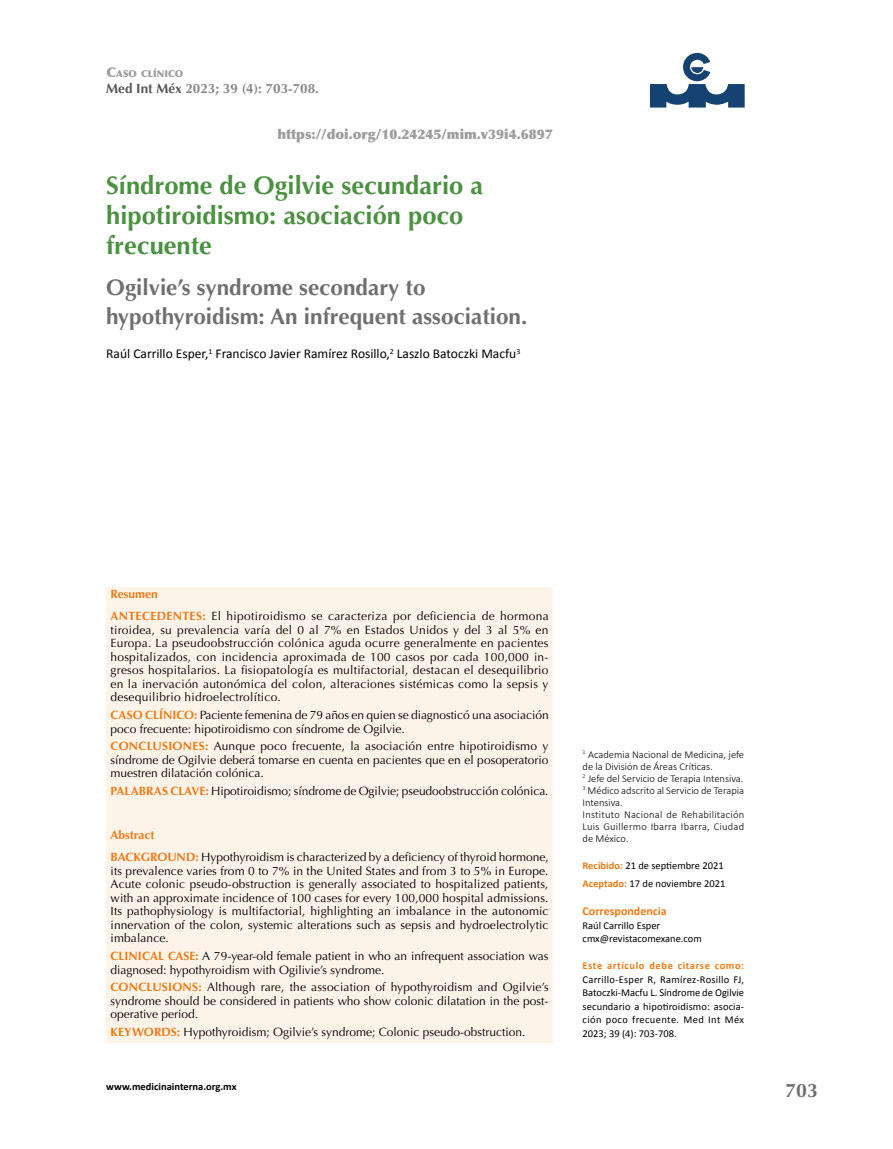
<style>
.page{position:relative;width:893px;height:1149px;background:#fff}
.page>*{position:absolute;margin:0;border:0;box-sizing:border-box;transform-origin:0 0}
.t1{font:700 25.5px/30px "Optima";color:#4b9141}
.t2{font:700 22.5px/28.5px "Optima";color:#706f6f}
.t3{font:700 19.5px "Optima";color:#706f6f}
.t4{font:13.5px "Calibri";color:#000}
.t5{font:900 13.5px "Optima";color:#9d9d9c}
.t6{font:700 13.5px "Optima";color:#878787}
.t7{font:12px/13.5px "Optima";color:#000;text-align:justify}
.t8{font:12px/22px "Optima";letter-spacing:.025em;color:#000}
.t9{font:700 12px "Calibri";color:#ef7a13}
.t10{font:10.5px/13.5px "Calibri";color:#000}
.t11{font:300 10.5px/12px "Calibri";color:#000}
.t12{font:700 10.5px "Calibri";letter-spacing:.055em;color:#ef7a13}
.t13{font:700 10.5px "Calibri";color:#000}
.t14{font:900 9.45px "Optima";color:#9d9d9c}
.s1{font-size:13.5px}
.s2{color:#575756}
.s3{font-weight:700;color:#ef7a13}
</style>
<div class="page">
<svg style="left:650px;top:53px;width:95px;height:54px"></svg>
<div style="left:106px;top:587px;width:447px;height:455px;background:#fef3e9"></div>
<p class="t14" style="left:106px;top:67px;width:78px"><span class="s1">C</span>ASO CLÍNICO</p>
<p class="t6" style="left:106px;top:80px;width:214px"><span class="s2">Med Int Méx</span> 2023; 39 (4): 703-708.</p>
<p class="t5" style="left:277px;top:126px;width:277px">https://doi.org/10.24245/mim.v39i4.6897</p>
<h1 class="t1" style="left:106px;top:170px;width:378px">Síndrome de Ogilvie secundario a hipotiroidismo: asociación poco frecuente</h1>
<h2 class="t2" style="left:106px;top:274px;width:423px">Ogilvie’s syndrome secondary to hypothyroidism: An infrequent association.</h2>
<p class="t4" style="left:106px;top:345px;width:415px">Raúl Carrillo Esper,<sup>1</sup> Francisco Javier Ramírez Rosillo,<sup>2</sup> Laszlo Batoczki Macfu<sup>3</sup></p>
<p class="t8" style="left:111px;top:583px;width:440px"><span class="s3">Resumen<br>ANTECEDENTES:</span> El hipotiroidismo se caracteriza por deficiencia de hormona</p>
<p class="t7" style="left:111px;top:623px;width:439px">tiroidea, su prevalencia varía del 0 al 7% en Estados Unidos y del 3 al 5% en Europa. La pseudoobstrucción colónica aguda ocurre generalmente en pacientes hospitalizados, con incidencia aproximada de 100 casos por cada 100,000 in&shy;gresos hospitalarios. La fisiopatología es multifactorial, destacan el desequilibrio en la inervación autonómica del colon, alteraciones sistémicas como la sepsis y desequilibrio hidroelectrolítico.</p>
<p class="t7" style="left:111px;top:708px;width:440px"><span class="s3">CASO CLÍNICO:</span> Paciente femenina de 79 años en quien se diagnosticó una asociación poco frecuente: hipotiroidismo con síndrome de Ogilvie.</p>
<p class="t7" style="left:111px;top:739px;width:439px"><span class="s3">CONCLUSIONES:</span> Aunque poco frecuente, la asociación entre hipotiroidismo y síndrome de Ogilvie deberá tomarse en cuenta en pacientes que en el posoperatorio muestren dilatación colónica.</p>
<p class="t7" style="left:111px;top:784px;width:439px"><span class="s3">PALABRAS CLAVE:</span> Hipotiroidismo; síndrome de Ogilvie; pseudoobstrucción colónica.</p>
<p class="t7" style="left:111px;top:824px;width:440px;line-height:22px"><span class="s3">Abstract<br>BACKGROUND:</span> Hypothyroidism is characterized by a deficiency of thyroid hormone,</p>
<p class="t7" style="left:111px;top:863px;width:440px">its prevalence varies from 0 to 7% in the United States and from 3 to 5% in Europe.<br>Acute colonic pseudo-obstruction is generally associated to hospitalized patients, with an approximate incidence of 100 cases for every 100,000 hospital admissions.<br>Its pathophysiology is multifactorial, highlighting an imbalance in the autonomic innervation of the colon, systemic alterations such as sepsis and hydroelectrolytic imbalance.</p>
<p class="t7" style="left:111px;top:949px;width:439px"><span class="s3">CLINICAL CASE:</span> A 79-year-old female patient in who an infrequent association was diagnosed: hypothyroidism with Ogilivie’s syndrome.</p>
<p class="t7" style="left:111px;top:980px;width:440px"><span class="s3">CONCLUSIONS:</span> Although rare, the association of hypothyroidism and Ogilvie’s syndrome should be considered in patients who show colonic dilatation in the post&shy;operative period.</p>
<p class="t7" style="left:111px;top:1025px;width:416px"><span class="s3">KEYWORDS:</span> Hypothyroidism; Ogilvie’s syndrome; Colonic pseudo-obstruction.</p>
<p class="t13" style="left:106px;top:1079px;width:132px">www.medicinainterna.org.mx</p>
<p class="t11" style="left:583px;top:747px;width:163px"><sup>1</sup> Academia Nacional de Medicina, jefe de la División de Áreas Críticas.<br><sup>2</sup> Jefe del Servicio de Terapia Intensiva.<br><sup>3</sup> Médico adscrito al Servicio de Terapia<br>Intensiva.<br>Instituto Nacional de Rehabilitación<br>Luis Guillermo Ibarra Ibarra, Ciudad de México.</p>
<p class="t10" style="left:583px;top:855px;width:144px;line-height:18px"><span class="s3">Recibido:</span> 21 de septiembre 2021<br><span class="s3">Aceptado:</span> 17 de noviembre 2021</p>
<p class="t9" style="left:583px;top:903px;width:86px">Correspondencia</p>
<p class="t10" style="left:583px;top:917px;width:121px">Raúl Carrillo Esper cmx@revistacomexane.com</p>
<p class="t12" style="left:583px;top:958px;width:163px">Este artículo debe citarse como:</p>
<p class="t10" style="left:583px;top:971px;width:163px;text-align:justify">Carrillo-Esper R, Ramírez-Rosillo FJ, Batoczki-Macfu L. Síndrome de Ogilvie secundario a hipotiroidismo: asocia&shy;ción poco frecuente. Med Int Méx 2023; 39 (4): 703-708.</p>
<h3 class="t3" style="left:785px;top:1079px;width:34px">703</h3>
</div>
